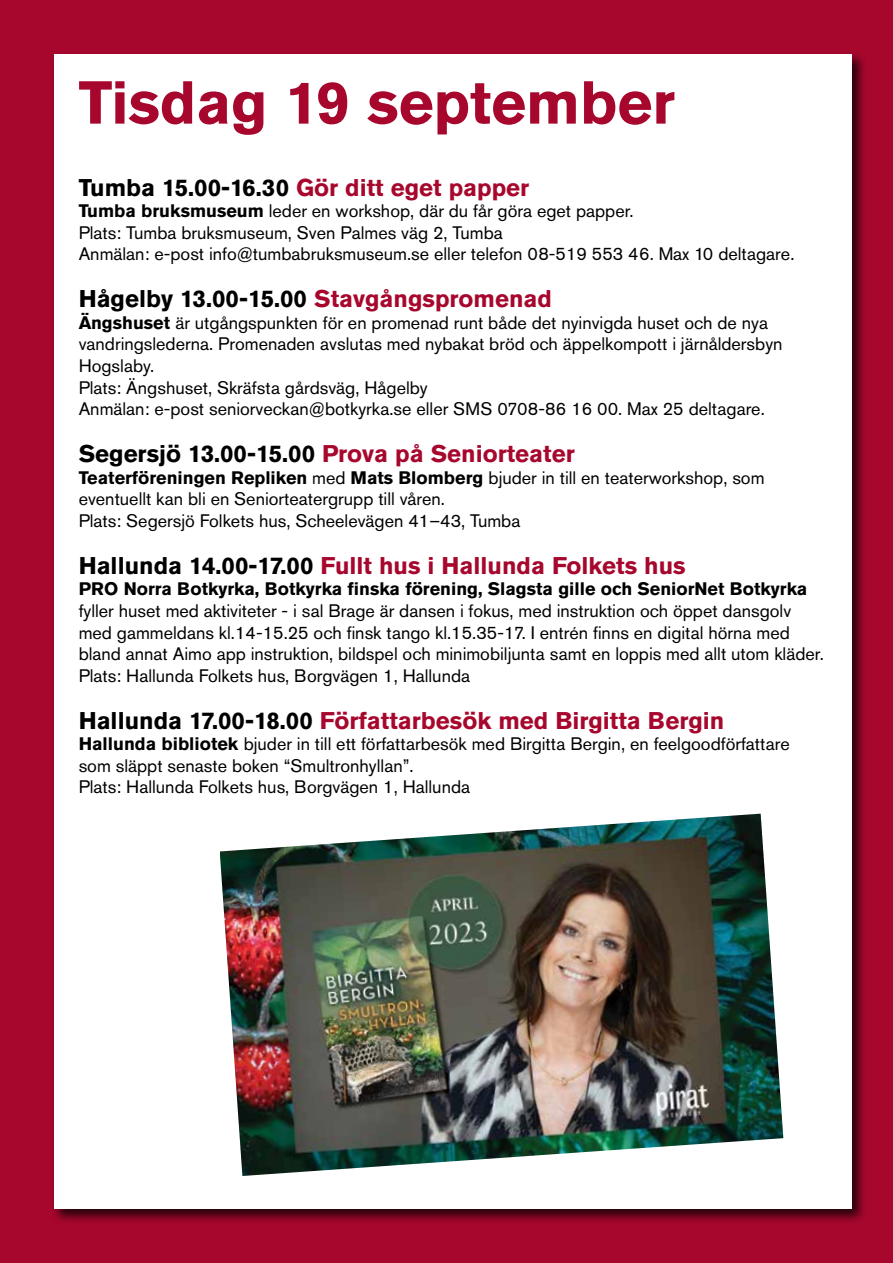
<style>
.page{position:relative;width:893px;height:1263px;background:#a7072d}
.page>*{position:absolute;margin:0;border:0;box-sizing:border-box;transform-origin:0 0}
.t1{font:700 60px "Akzidenz Grotesk Std";color:#a7072d}
.t2{font:700 24px "Akzidenz Grotesk Std";color:#a7072d}
.t3{font:700 24px "Akzidenz Grotesk Std";color:#000}
.t4{font:18px/21.6px "Akzidenz Grotesk Std";color:#000}
.t5{font:700 18px "Akzidenz Grotesk Std";color:#000}
.s1{color:#000}
.s2{font-weight:700}
.s3{color:#a7072d}
</style>
<div class="page">
<div style="left:51px;top:51px;width:816px;height:1173px;background:#000;opacity:.75"></div>
<div style="left:54px;top:54px;width:798px;height:1155px;background:#fff"></div>
<img style="left:220px;top:814px;width:563px;height:362px">
<h1 class="t1" style="left:79px;top:68px;width:598px">Tisdag 19 september</h1>
<h2 class="t2" style="left:79px;top:173px;width:452px"><span class="s1">Tumba 15.00-16.30</span> Gör ditt eget papper</h2>
<p class="t4" style="left:79px;top:200px;width:717px"><span class="s2">Tumba bruksmuseum</span> leder en workshop, där du får göra eget papper.<br>Plats: Tumba bruksmuseum, Sven Palmes väg 2, Tumba<br>Anmälan: e-post info@tumbabruksmuseum.se eller telefon 08-519 553 46. Max 10 deltagare.</p>
<h2 class="t3" style="left:79px;top:285px;width:475px">Hågelby 13.00-15.00 <span class="s3">Stavgångspromenad</span></h2>
<p class="t4" style="left:79px;top:312px;width:705px"><span class="s2">Ängshuset</span> är utgångspunkten för en promenad runt både det nyinvigda huset och de nya vandringslederna. Promenaden avslutas med nybakat bröd och äppelkompott i järnåldersbyn Hogslaby.<br>Plats: Ängshuset, Skräfsta gårdsväg, Hågelby<br>Anmälan: e-post seniorveckan@botkyrka.se eller SMS 0708-86 16 00. Max 25 deltagare.</p>
<h2 class="t3" style="left:79px;top:440px;width:497px">Segersjö 13.00-15.00 <span class="s3">Prova på Seniorteater</span></h2>
<p class="t4" style="left:79px;top:466px;width:687px"><span class="s2">Teaterföreningen Repliken</span> med <span class="s2">Mats Blomberg</span> bjuder in till en teaterworkshop, som eventuellt kan bli en Seniorteatergrupp till våren.<br>Plats: Segersjö Folkets hus, Scheelevägen 41–43, Tumba</p>
<h2 class="t2" style="left:79px;top:551px;width:608px"><span class="s1">Hallunda 14.00-17.00</span> Fullt hus i Hallunda Folkets hus</h2>
<p class="t5" style="left:79px;top:579px;width:730px">PRO Norra Botkyrka, Botkyrka finska förening, Slagsta gille och SeniorNet Botkyrka</p>
<p class="t4" style="left:79px;top:600px;width:747px">fyller huset med aktiviteter - i sal Brage är dansen i fokus, med instruktion och öppet dansgolv med gammeldans kl.14-15.25 och finsk tango kl.15.35-17. I entrén finns en digital hörna med bland annat Aimo app instruktion, bildspel och minimobiljunta samt en loppis med allt utom kläder.<br>Plats: Hallunda Folkets hus, Borgvägen 1, Hallunda</p>
<h2 class="t2" style="left:79px;top:706px;width:647px"><span class="s1">Hallunda 17.00-18.00</span> Författarbesök med Birgitta Bergin</h2>
<p class="t4" style="left:79px;top:733px;width:713px"><span class="s2">Hallunda bibliotek</span> bjuder in till ett författarbesök med Birgitta Bergin, en feelgoodförfattare som släppt senaste boken “Smultronhyllan”.<br>Plats: Hallunda Folkets hus, Borgvägen 1, Hallunda</p>
</div>
